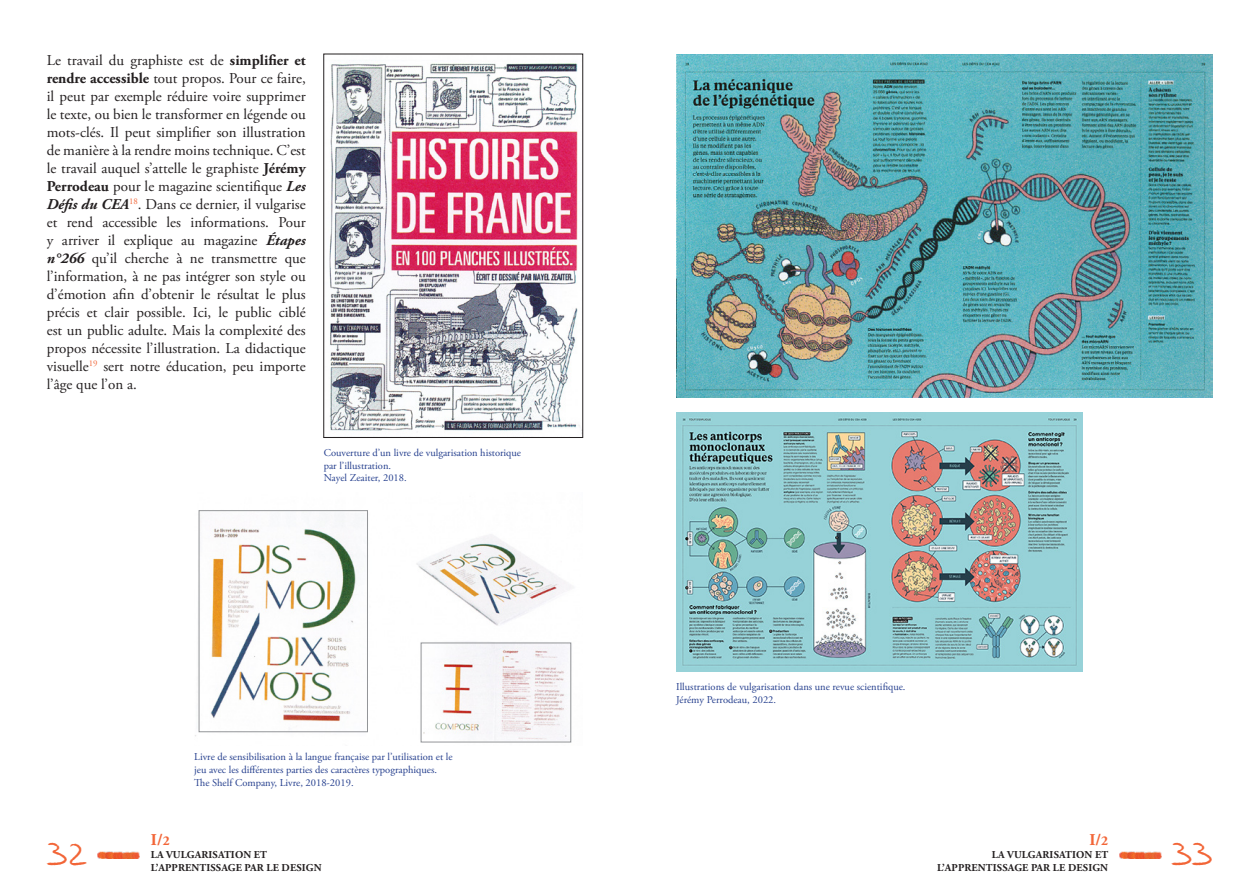
<style>
.page{position:relative;width:1259px;height:893px;background:#fff}
.page>*{position:absolute;margin:0;border:0;box-sizing:border-box;transform-origin:0 0}
.t1{font:19.5px "Typo Mmoire";color:#f26537}
.t2{font:700 16.5px "Adobe Garamond Pro";color:#f26537}
.Texte{font:15px/18px "Adobe Garamond Pro";color:#231f20;text-align:justify}
.Légende_img{font:10.5px/12.6px "Adobe Garamond Pro";color:#253f8e}
.t3{font:700 10.5px/12.6px "Adobe Garamond Pro";letter-spacing:.015em;color:#231f20;text-align:right}
.s1{font-weight:700}
.s2{font-weight:700;font-style:italic}
.s3{font-size:13.5px}
</style>
<div class="page">
<img style="left:1120px;top:852px;width:41px;height:6px">
<img style="left:98px;top:852px;width:41px;height:6px">
<img style="left:676px;top:413px;width:406px;height:259px">
<img style="left:676px;top:54px;width:536px;height:343px">
<img style="left:329px;top:63px;width:251px;height:368px">
<div style="left:323px;top:54px;width:260px;height:384px;border:1px solid #231f20"></div>
<img style="left:195px;top:510px;width:377px;height:233px">
<div style="left:199px;top:510px;width:169px;height:222px;border:1px solid #939598"></div>
<div style="left:421px;top:643px;width:150px;height:99px;border:1px solid #939598"></div>
<p class="Texte" style="left:47px;top:52px;width:260px">Le travail du graphiste est de <span class="s1">simplifier et rendre accessible</span> tout propos. Pour ce faire, il peut par exemple réduire voire supprimer le texte, ou bien le transformer en légende ou mots-clés. Il peut simplifier son illustration de manière à la rendre moins technique. C’est le travail auquel s’attelle le graphiste <span class="s1">Jérémy Perrodeau</span> pour le magazine scientifique <span class="s2">Les Défis du CEA</span><sup>18</sup>. Dans ce dernier, il vulgarise et rend accessible les informations. Pour y arriver il explique au magazine <span class="s2">Étapes n°266</span> qu’il cherche à ne transmettre que l’information, à ne pas intégrer son style ou d’émotion afin d’obtenir le résultat le plus précis et clair possible. Ici, le public ciblé est un public adulte. Mais la complexité des propos nécessite l’illustration. La didactique visuelle<sup>19</sup> sert notre éducation, peu importe l’âge que l’on a.</p>
<p class="Légende_img" style="left:324px;top:447px;width:199px">Couverture d’un livre de vulgarisation historique par l’illustration.</p>
<p class="Légende_img" style="left:324px;top:472px;width:84px">Nayel Zeaiter, 2018.</p>
<p class="Légende_img" style="left:194px;top:751px;width:260px">Livre de sensibilisation à la langue française par l’utilisation et le jeu avec les différentes parties des caractères typographiques.</p>
<p class="Légende_img" style="left:194px;top:776px;width:161px">The Shelf Company, Livre, 2018-2019.</p>
<p class="Légende_img" style="left:676px;top:681px;width:231px">Illustrations de vulgarisation dans une revue scientifique.<br>Jérémy Perrodeau, 2022.</p>
<p class="t2" style="left:151px;top:831px;width:20px">I/<span class="s3">2</span></p>
<p class="t3" style="left:151px;top:849px;width:172px;text-align:left">LA VULGARISATION ET<br>L’APPRENTISSAGE PAR LE DESIGN</p>
<p class="t2" style="left:1089px;top:831px;width:20px">I/<span class="s3">2</span></p>
<p class="t3" style="left:937px;top:849px;width:172px">LA VULGARISATION ET<br>L’APPRENTISSAGE PAR LE DESIGN</p>
<h1 class="t1" style="left:47px;top:841px;width:42px">32</h1>
<h1 class="t1" style="left:1171px;top:841px;width:42px">33</h1>
</div>
